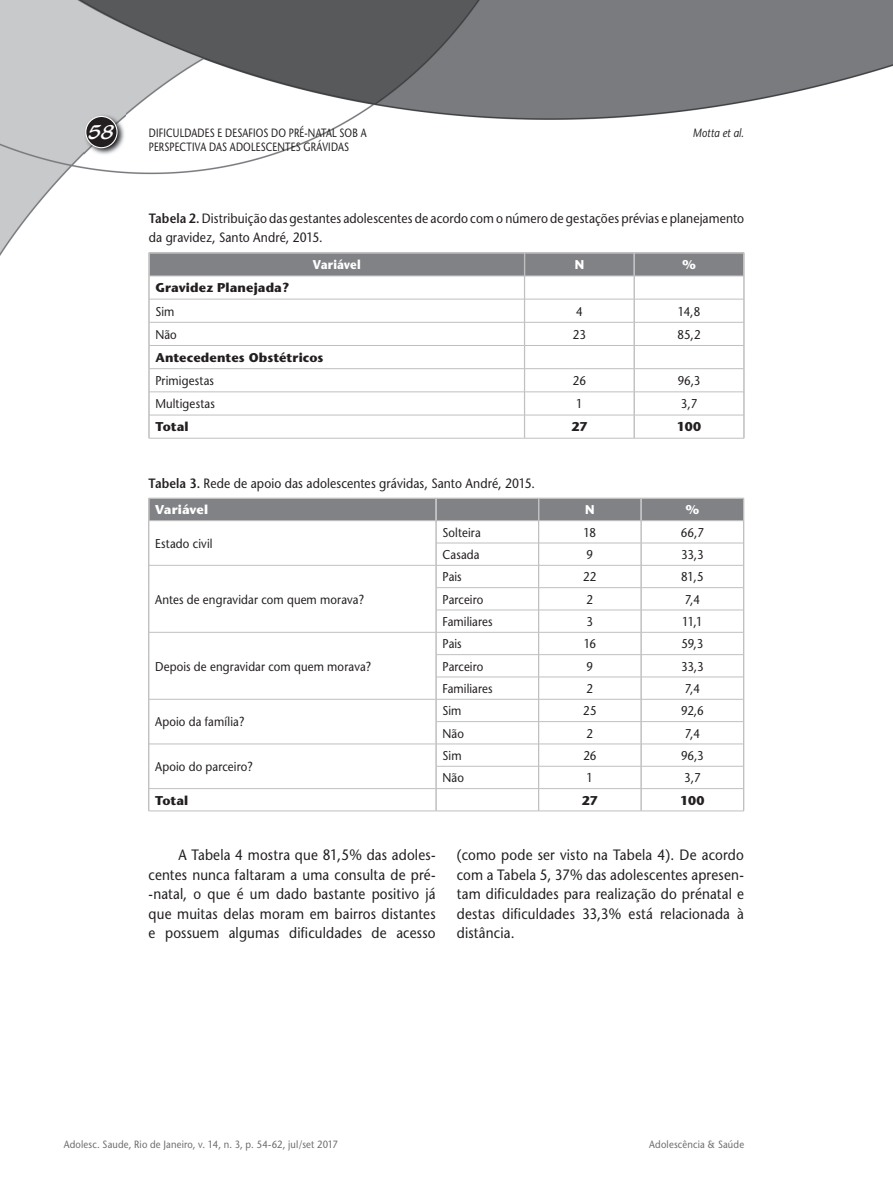
<style>
.page{position:relative;width:893px;height:1191px;background:#fff}
.page>*{position:absolute;margin:0;border:0;box-sizing:border-box;transform-origin:0 0}
.t1{font:21px "Blacklight D";color:#fff}
.t2{font:15px/19.5px "Stone Sans";letter-spacing:.01em;color:#231f20;text-align:justify;scale:.9 1}
.t3{font:13.5px/19.5px "Stone Sans";letter-spacing:.01em;color:#231f20;scale:.9 1}
.t4{font:12.75px "Stone Sans";letter-spacing:.01em;color:#231f20;scale:.9 1}
.t5{font:700 12.75px "Stone Sans";letter-spacing:.01em;color:#231f20}
.t6{font:700 12.75px "Stone Sans";letter-spacing:.01em;color:#fff}
.t7{font:700 12.75px "Stone Sans";letter-spacing:.01em;color:#fff;scale:.9 1}
.t8{font:12px "Stone Sans";letter-spacing:.02em;color:#231f20;scale:.8 1}
.t9{font:italic 12px "Stone Sans";letter-spacing:.01em;color:#231f20;scale:.85 1}
.t10{font:10.5px "Stone Sans";letter-spacing:.02em;color:#6c6d70;scale:.9 1}
.s1{font-weight:600}
</style>
<div class="page">
<img style="left:0;top:0;width:893px;height:755px">
<img style="left:84px;top:114px;width:41px;height:42px">
<div style="left:86px;top:116px;width:31px;height:32px;background:#231f20;border-radius:50%"></div>
<div style="left:85px;top:116px;width:33px;height:32px;border:1px solid #fff;border-radius:50%"></div>
<hr style="left:149px;top:252px;width:376px;height:1px;background:#c1c0c0">
<hr style="left:525px;top:252px;width:109px;height:1px;background:#c1c0c0">
<hr style="left:634px;top:252px;width:110px;height:1px;background:#c1c0c0">
<svg style="left:149px;top:253px;width:596px;height:185px"></svg>
<hr style="left:149px;top:438px;width:376px;height:1px;background:#c1c0c0">
<hr style="left:525px;top:438px;width:109px;height:1px;background:#c1c0c0">
<hr style="left:634px;top:438px;width:110px;height:1px;background:#c1c0c0">
<svg style="left:148px;top:498px;width:596px;height:312px"></svg>
<hr style="left:149px;top:810px;width:287px;height:1px;background:#c1c0c0">
<hr style="left:436px;top:810px;width:103px;height:1px;background:#c1c0c0">
<hr style="left:539px;top:810px;width:102px;height:1px;background:#c1c0c0">
<hr style="left:641px;top:810px;width:103px;height:1px;background:#c1c0c0">
<h1 class="t1" style="left:88px;top:119px;width:28px">58</h1>
<p class="t8" style="left:149px;top:125px;width:274px">DIFICULDADES E DESAFIOS DO PRÉ-NATAL SOB A</p>
<p class="t9" style="left:693px;top:125px;width:62px">Motta et al.</p>
<p class="t8" style="left:149px;top:140px;width:252px">PERSPECTIVA DAS ADOLESCENTES GRÁVIDAS</p>
<p class="t3" style="left:149px;top:208px;width:663px"><span class="s1">Tabela 2.</span> Distribuição das gestantes adolescentes de acordo com o número de gestações prévias e planejamento da gravidez, Santo André, 2015.</p>
<p class="t7" style="left:313px;top:257px;width:55px">Variável</p>
<p class="t6" style="left:575px;top:257px;width:11px">N</p>
<p class="t6" style="left:682px;top:257px;width:15px">%</p>
<p class="t5" style="left:155px;top:280px;width:135px">Gravidez Planejada?</p>
<p class="t4" style="left:155px;top:303px;width:23px">Sim</p>
<p class="t4" style="left:576px;top:303px;width:9px">4</p>
<p class="t4" style="left:678px;top:303px;width:26px">14,8</p>
<p class="t4" style="left:155px;top:327px;width:25px">Não</p>
<p class="t4" style="left:573px;top:327px;width:16px">23</p>
<p class="t4" style="left:678px;top:327px;width:27px">85,2</p>
<p class="t5" style="left:155px;top:350px;width:170px">Antecedentes Obstétricos</p>
<p class="t4" style="left:155px;top:373px;width:67px">Primigestas</p>
<p class="t4" style="left:573px;top:373px;width:16px">26</p>
<p class="t4" style="left:678px;top:373px;width:27px">96,3</p>
<p class="t4" style="left:155px;top:396px;width:68px">Multigestas</p>
<p class="t4" style="left:576px;top:396px;width:9px">1</p>
<p class="t4" style="left:681px;top:396px;width:20px">3,7</p>
<p class="t5" style="left:155px;top:419px;width:35px">Total</p>
<p class="t5" style="left:571px;top:419px;width:18px">27</p>
<p class="t5" style="left:677px;top:419px;width:26px">100</p>
<p class="t3" style="left:149px;top:473px;width:431px"><span class="s1">Tabela 3.</span> Rede de apoio das adolescentes grávidas, Santo André, 2015.</p>
<p class="t6" style="left:155px;top:502px;width:55px">Variável</p>
<p class="t6" style="left:585px;top:502px;width:11px">N</p>
<p class="t6" style="left:685px;top:502px;width:15px">%</p>
<p class="t4" style="left:155px;top:536px;width:65px">Estado civil</p>
<p class="t4" style="left:442px;top:524px;width:44px">Solteira</p>
<p class="t4" style="left:584px;top:524px;width:15px">18</p>
<p class="t4" style="left:681px;top:524px;width:27px">66,7</p>
<p class="t4" style="left:442px;top:547px;width:43px">Casada</p>
<p class="t4" style="left:587px;top:547px;width:9px">9</p>
<p class="t4" style="left:681px;top:547px;width:26px">33,3</p>
<p class="t4" style="left:155px;top:591px;width:234px">Antes de engravidar com quem morava?</p>
<p class="t4" style="left:155px;top:658px;width:242px">Depois de engravidar com quem morava?</p>
<p class="t4" style="left:155px;top:714px;width:101px">Apoio da família?</p>
<p class="t4" style="left:155px;top:759px;width:110px">Apoio do parceiro?</p>
<p class="t4" style="left:442px;top:569px;width:23px">Pais</p>
<p class="t4" style="left:583px;top:569px;width:16px">22</p>
<p class="t4" style="left:681px;top:569px;width:26px">81,5</p>
<p class="t4" style="left:442px;top:591px;width:47px">Parceiro</p>
<p class="t4" style="left:587px;top:591px;width:9px">2</p>
<p class="t4" style="left:685px;top:591px;width:18px">7,4</p>
<p class="t4" style="left:442px;top:614px;width:57px">Familiares</p>
<p class="t4" style="left:587px;top:614px;width:9px">3</p>
<p class="t4" style="left:682px;top:614px;width:24px">11,1</p>
<p class="t4" style="left:442px;top:636px;width:23px">Pais</p>
<p class="t4" style="left:584px;top:636px;width:15px">16</p>
<p class="t4" style="left:681px;top:636px;width:26px">59,3</p>
<p class="t4" style="left:442px;top:658px;width:47px">Parceiro</p>
<p class="t4" style="left:587px;top:658px;width:9px">9</p>
<p class="t4" style="left:681px;top:658px;width:26px">33,3</p>
<p class="t4" style="left:442px;top:681px;width:57px">Familiares</p>
<p class="t4" style="left:587px;top:681px;width:9px">2</p>
<p class="t4" style="left:685px;top:681px;width:18px">7,4</p>
<p class="t4" style="left:442px;top:703px;width:23px">Sim</p>
<p class="t4" style="left:583px;top:703px;width:16px">25</p>
<p class="t4" style="left:681px;top:703px;width:27px">92,6</p>
<p class="t4" style="left:442px;top:725px;width:25px">Não</p>
<p class="t4" style="left:587px;top:725px;width:9px">2</p>
<p class="t4" style="left:685px;top:725px;width:18px">7,4</p>
<p class="t4" style="left:442px;top:748px;width:23px">Sim</p>
<p class="t4" style="left:583px;top:748px;width:16px">26</p>
<p class="t4" style="left:681px;top:748px;width:27px">96,3</p>
<p class="t4" style="left:442px;top:770px;width:25px">Não</p>
<p class="t4" style="left:587px;top:770px;width:9px">1</p>
<p class="t4" style="left:684px;top:770px;width:20px">3,7</p>
<p class="t5" style="left:155px;top:792px;width:35px">Total</p>
<p class="t5" style="left:582px;top:792px;width:18px">27</p>
<p class="t5" style="left:680px;top:792px;width:26px">100</p>
<p class="t2" style="left:149px;top:845px;width:320px;text-indent:30px">A Tabela 4 mostra que 81,5% das adoles&shy;centes nunca faltaram a uma consulta de pré--natal, o que é um dado bastante positivo já que muitas delas moram em bairros distantes e possuem algumas dificuldades de acesso</p>
<p class="t2" style="left:457px;top:845px;width:320px">(como pode ser visto na Tabela 4). De acordo com a Tabela 5, 37% das adolescentes apresen&shy;tam dificuldades para realização do prénatal e destas dificuldades 33,3% está relacionada à distância.</p>
<p class="t10" style="left:64px;top:1137px;width:306px">Adolesc. Saude, Rio de Janeiro, v. 14, n. 3, p. 54-62, jul/set 2017</p>
<p class="t10" style="left:649px;top:1137px;width:107px">Adolescência &amp; Saúde</p>
</div>
